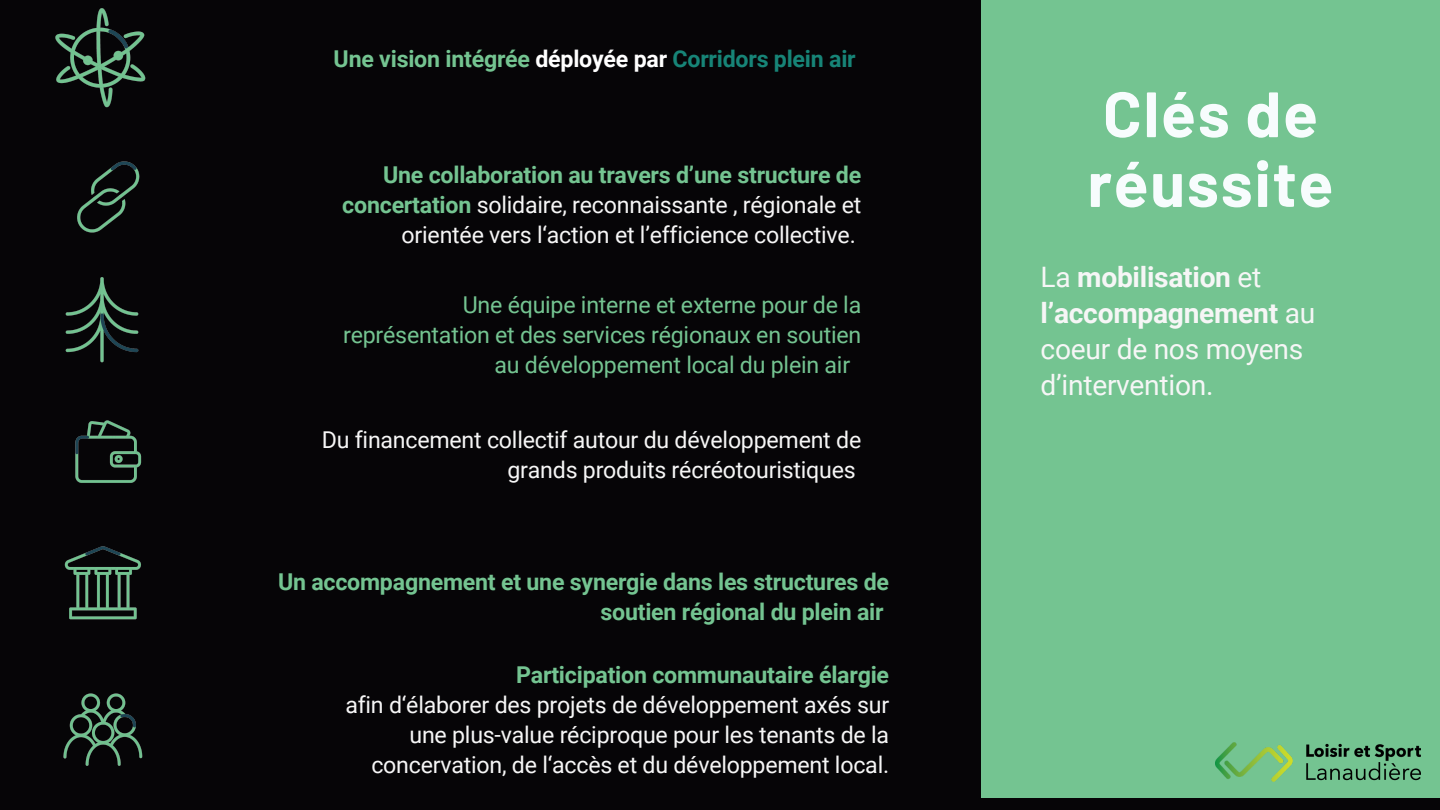
<style>
.page{position:relative;width:1440px;height:810px;background:#060507}
.page>*{position:absolute;margin:0;border:0;box-sizing:border-box;transform-origin:0 0}
.t1{font:700 64px/69.8px "Barlow";letter-spacing:.025em;color:#f7fcfd}
.t2{font:28.2px/36px "Roboto";letter-spacing:-.01em;color:#f6f6f6}
.t3{font:23.2px/30px "Roboto";letter-spacing:-.01em;color:#f6f6f6;text-align:right}
.t4{font:700 23.2px/30px "Roboto";letter-spacing:-.01em;color:#74c491;text-align:right}
.t5{font:23.2px "Roboto";letter-spacing:-.01em;color:#74c491}
.s1{color:#fff}
.s2{color:#178477}
.s3{font-weight:700;color:#74c491}
.s4{font-weight:700}
</style>
<div class="page">
<div style="left:981px;top:0;width:459px;height:797px;background:#74c491"></div>
<img style="left:63px;top:693px;width:80px;height:73px">
<img style="left:84px;top:161px;width:56px;height:44px">
<img style="left:64px;top:553px;width:77px;height:67px">
<img style="left:75px;top:439px;width:67px;height:114px">
<img style="left:65px;top:205px;width:74px;height:234px">
<img style="left:55px;top:8px;width:91px;height:100px">
<img style="left:1215px;top:742px;width:206px;height:40px">
<p class="t4" style="left:334px;top:44px;width:524px">Une vision intégrée <span class="s1">déployée par</span> <span class="s2">Corridors plein air</span></p>
<p class="t3" style="left:342px;top:160px;width:520px"><span class="s3">Une collaboration au travers d’une structure de concertation</span> solidaire, reconnaissante , régionale et orientée vers l‘action et l’efficience collective.</p>
<p class="t5" style="left:463px;top:292px;width:400px">Une équipe interne et externe pour de la</p>
<p class="t5" style="left:343px;top:322px;width:520px">représentation et des services régionaux en soutien</p>
<p class="t5" style="left:494px;top:352px;width:357px">au développement local du plein air</p>
<p class="t3" style="left:322px;top:425px;width:541px">Du financement collectif autour du développement de grands produits récréotouristiques</p>
<p class="t4" style="left:278px;top:567px;width:613px">Un accompagnement et une synergie dans les structures de soutien régional du plein air</p>
<h3 class="t4" style="left:516px;top:660px;width:374px">Participation communautaire élargie</h3>
<p class="t3" style="left:345px;top:690px;width:545px">afin d‘élaborer des projets de développement axés sur une plus-value réciproque pour les tenants de la concervation, de l‘accès et du développement local.</p>
<p class="t1" style="left:1088px;top:77px;width:247px">Clés de réussite</p>
<p class="t2" style="left:1041px;top:260px;width:276px">La <span class="s4">mobilisation</span> et <span class="s4">l’accompagnement</span> au coeur de nos moyens d’intervention.</p>
</div>
